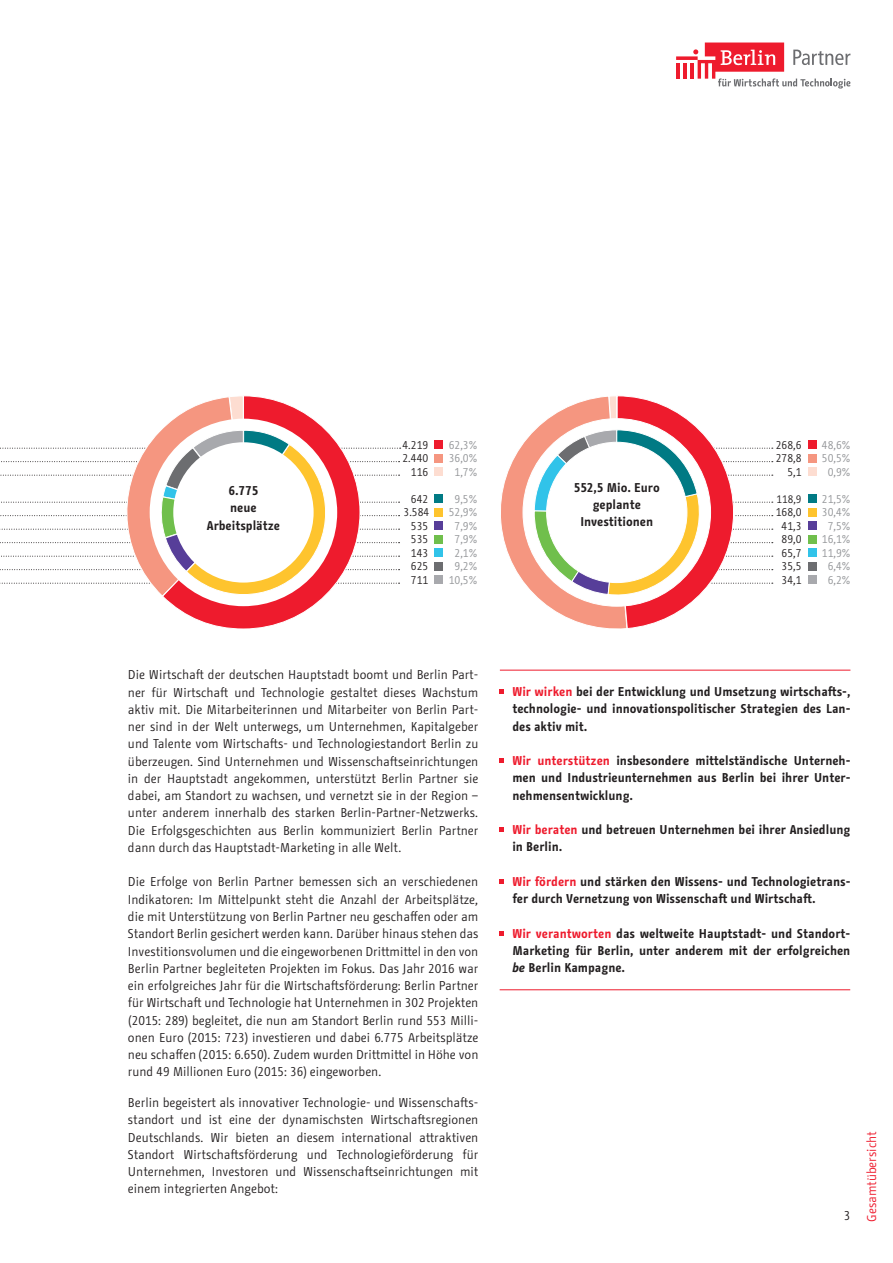
<style>
.page{position:relative;width:893px;height:1263px;background:#fff}
.page>*{position:absolute;margin:0;border:0;box-sizing:border-box;transform-origin:0 0}
.t1{font:12.75px/17.2px "BMF Change";color:#231f20;text-align:justify}
.t2{font:700 12.75px/17.2px "BMF Change";color:#231f20;text-align:justify}
.t3{font:12.75px "BMF Change";color:#ee1b2d}
.t4{font:11.25px "BMF Change";color:#939598}
.t5{font:11.25px "BMF Change";color:#231f20}
.t6{font:10.8px "BMF Change";color:#231f20}
.s1{color:#ee1b2d}
.s2{font-style:italic}
</style>
<div class="page">
<svg style="left:676px;top:43px;width:174px;height:46px"></svg>
<svg style="left:175px;top:606px;width:137px;height:23px"></svg>
<svg style="left:0;top:395px;width:401px;height:211px"></svg>
<div style="left:173px;top:442px;width:141px;height:141px;background:#fff;border-radius:50%"></div>
<svg style="left:501px;top:395px;width:272px;height:234px"></svg>
<div style="left:547px;top:442px;width:140px;height:141px;background:#fff;border-radius:50%"></div>
<div style="left:434px;top:440px;width:9px;height:9px;background:#ee1b2d"></div>
<div style="left:434px;top:454px;width:9px;height:8px;background:#f59680"></div>
<div style="left:434px;top:467px;width:9px;height:9px;background:#fdddd1"></div>
<div style="left:434px;top:494px;width:9px;height:9px;background:#007a84"></div>
<div style="left:434px;top:508px;width:9px;height:8px;background:#fec42e"></div>
<div style="left:434px;top:521px;width:9px;height:9px;background:#573e99"></div>
<div style="left:434px;top:535px;width:9px;height:8px;background:#70bf4c"></div>
<div style="left:434px;top:548px;width:9px;height:9px;background:#31c3e9"></div>
<div style="left:434px;top:562px;width:9px;height:8px;background:#6c6d70"></div>
<div style="left:434px;top:575px;width:9px;height:9px;background:#a8a9ad"></div>
<div style="left:808px;top:440px;width:8px;height:9px;background:#ee1b2d"></div>
<div style="left:808px;top:454px;width:8px;height:8px;background:#f59680"></div>
<div style="left:808px;top:467px;width:8px;height:9px;background:#fdddd1"></div>
<div style="left:808px;top:494px;width:8px;height:9px;background:#007a84"></div>
<div style="left:808px;top:508px;width:8px;height:8px;background:#fec42e"></div>
<div style="left:808px;top:521px;width:8px;height:9px;background:#573e99"></div>
<div style="left:808px;top:535px;width:8px;height:8px;background:#70bf4c"></div>
<div style="left:808px;top:548px;width:8px;height:9px;background:#31c3e9"></div>
<div style="left:808px;top:562px;width:8px;height:8px;background:#6c6d70"></div>
<div style="left:808px;top:575px;width:8px;height:9px;background:#a8a9ad"></div>
<svg style="left:500px;top:689px;width:4px;height:5px"></svg>
<svg style="left:500px;top:758px;width:4px;height:5px"></svg>
<svg style="left:500px;top:827px;width:4px;height:5px"></svg>
<svg style="left:500px;top:879px;width:4px;height:5px"></svg>
<svg style="left:500px;top:931px;width:4px;height:4px"></svg>
<hr style="left:500px;top:670px;width:350px;height:1px;background:#ee1b2d">
<hr style="left:500px;top:989px;width:350px;height:1px;background:#ee1b2d">
<p class="t5" style="left:402px;top:438px;width:27px">4.219</p>
<p class="t4" style="left:449px;top:438px;width:30px">62,3%</p>
<p class="t5" style="left:402px;top:451px;width:27px">2.440</p>
<p class="t4" style="left:449px;top:451px;width:30px">36,0%</p>
<p class="t5" style="left:411px;top:465px;width:19px">116</p>
<p class="t4" style="left:455px;top:465px;width:24px">1,7%</p>
<p class="t5" style="left:411px;top:492px;width:19px">642</p>
<p class="t4" style="left:455px;top:492px;width:24px">9,5%</p>
<p class="t5" style="left:404px;top:505px;width:27px">3.584</p>
<p class="t4" style="left:449px;top:505px;width:30px">52,9%</p>
<p class="t5" style="left:411px;top:519px;width:19px">535</p>
<p class="t4" style="left:455px;top:519px;width:24px">7,9%</p>
<p class="t5" style="left:411px;top:532px;width:19px">535</p>
<p class="t4" style="left:455px;top:532px;width:24px">7,9%</p>
<p class="t5" style="left:411px;top:546px;width:19px">143</p>
<p class="t4" style="left:455px;top:546px;width:24px">2,1%</p>
<p class="t5" style="left:411px;top:559px;width:19px">625</p>
<p class="t4" style="left:455px;top:559px;width:24px">9,2%</p>
<p class="t5" style="left:411px;top:573px;width:19px">711</p>
<p class="t4" style="left:449px;top:573px;width:30px">10,5%</p>
<p class="t2" style="left:207px;top:482px;width:75px;text-align:center">6.775<br>neue<br>Arbeitsplätze</p>
<p class="t2" style="left:574px;top:478px;width:88px;text-align:center">552,5 Mio. Euro geplante<br>Investitionen</p>
<p class="t5" style="left:776px;top:438px;width:27px">268,6</p>
<p class="t4" style="left:822px;top:438px;width:30px">48,6%</p>
<p class="t5" style="left:776px;top:451px;width:27px">278,8</p>
<p class="t4" style="left:822px;top:451px;width:30px">50,5%</p>
<p class="t5" style="left:787px;top:465px;width:16px">5,1</p>
<p class="t4" style="left:828px;top:465px;width:24px">0,9%</p>
<p class="t6" style="left:777px;top:492px;width:26px">118,9</p>
<p class="t4" style="left:822px;top:492px;width:30px">21,5%</p>
<p class="t5" style="left:776px;top:505px;width:27px">168,0</p>
<p class="t4" style="left:822px;top:505px;width:30px">30,4%</p>
<p class="t5" style="left:781px;top:519px;width:22px">41,3</p>
<p class="t4" style="left:828px;top:519px;width:24px">7,5%</p>
<p class="t5" style="left:781px;top:532px;width:22px">89,0</p>
<p class="t4" style="left:822px;top:532px;width:30px">16,1%</p>
<p class="t5" style="left:781px;top:546px;width:22px">65,7</p>
<p class="t4" style="left:822px;top:546px;width:30px">11,9%</p>
<p class="t5" style="left:781px;top:559px;width:22px">35,5</p>
<p class="t4" style="left:828px;top:559px;width:24px">6,4%</p>
<p class="t5" style="left:781px;top:573px;width:22px">34,1</p>
<p class="t4" style="left:828px;top:573px;width:24px">6,2%</p>
<p class="t1" style="left:128px;top:666px;width:352px">Die Wirtschaft der deutschen Hauptstadt boomt und Berlin Part&shy;ner für Wirtschaft und Technologie gestaltet dieses Wachstum aktiv mit. Die Mitarbeiterinnen und Mitarbeiter von Berlin Part&shy;ner sind in der Welt unterwegs, um Unternehmen, Kapitalgeber und Talente vom Wirtschafts- und Technologiestandort Berlin zu überzeugen. Sind Unternehmen und Wissenschaftseinrichtungen in der Hauptstadt angekommen, unterstützt Berlin Partner sie dabei, am Standort zu wachsen, und vernetzt sie in der Region – unter anderem innerhalb des starken Berlin-Partner-Netzwerks.<br>Die Erfolgsgeschichten aus Berlin kommuniziert Berlin Partner dann durch das Hauptstadt-Marketing in alle Welt.</p>
<p class="t1" style="left:128px;top:873px;width:352px">Die Erfolge von Berlin Partner bemessen sich an verschiedenen Indikatoren: Im Mittelpunkt steht die Anzahl der Arbeitsplätze, die mit Unterstützung von Berlin Partner neu geschaffen oder am Standort Berlin gesichert werden kann. Darüber hinaus stehen das Investitionsvolumen und die eingeworbenen Drittmittel in den von Berlin Partner begleiteten Projekten im Fokus. Das Jahr 2016 war ein erfolgreiches Jahr für die Wirtschaftsförderung: Berlin Partner für Wirtschaft und Technologie hat Unternehmen in 302 Projekten (2015: 289) begleitet, die nun am Standort Berlin rund 553 Milli&shy;onen Euro (2015: 723) investieren und dabei 6.775 Arbeitsplätze neu schaffen (2015: 6.650). Zudem wurden Drittmittel in Höhe von rund 49 Millionen Euro (2015: 36) eingeworben.</p>
<p class="t1" style="left:128px;top:1094px;width:352px">Berlin begeistert als innovativer Technologie- und Wissenschafts&shy;standort und ist eine der dynamischsten Wirtschaftsregionen Deutschlands. Wir bieten an diesem international attraktiven Standort Wirtschaftsförderung und Technologieförderung für Unternehmen, Investoren und Wissenschaftseinrichtungen mit einem integrierten Angebot:</p>
<p class="t2" style="left:512px;top:683px;width:340px"><span class="s1">Wir wirken</span> bei der Entwicklung und Umsetzung wirtschafts-, technologie- und innovationspolitischer Strategien des Lan&shy;des aktiv mit.</p>
<p class="t2" style="left:512px;top:752px;width:340px"><span class="s1">Wir unterstützen</span> insbesondere mittelständische Unterneh&shy;men und Industrieunternehmen aus Berlin bei ihrer Unter&shy;nehmensentwicklung.</p>
<p class="t2" style="left:512px;top:821px;width:340px"><span class="s1">Wir beraten</span> und betreuen Unternehmen bei ihrer Ansiedlung in Berlin.</p>
<p class="t2" style="left:512px;top:873px;width:340px"><span class="s1">Wir fördern</span> und stärken den Wissens- und Technologietrans&shy;fer durch Vernetzung von Wissenschaft und Wirtschaft.</p>
<p class="t2" style="left:512px;top:924px;width:340px"><span class="s1">Wir verantworten</span> das weltweite Hauptstadt- und Standort-Marketing für Berlin, unter anderem mit der erfolgreichen <span class="s2">be</span> Berlin Kampagne.</p>
<p class="t1" style="left:844px;top:1207px;width:8px">3</p>
<p class="t3" style="left:863px;top:1222px;width:92px;rotate:-90deg">Gesamtübersicht</p>
</div>
